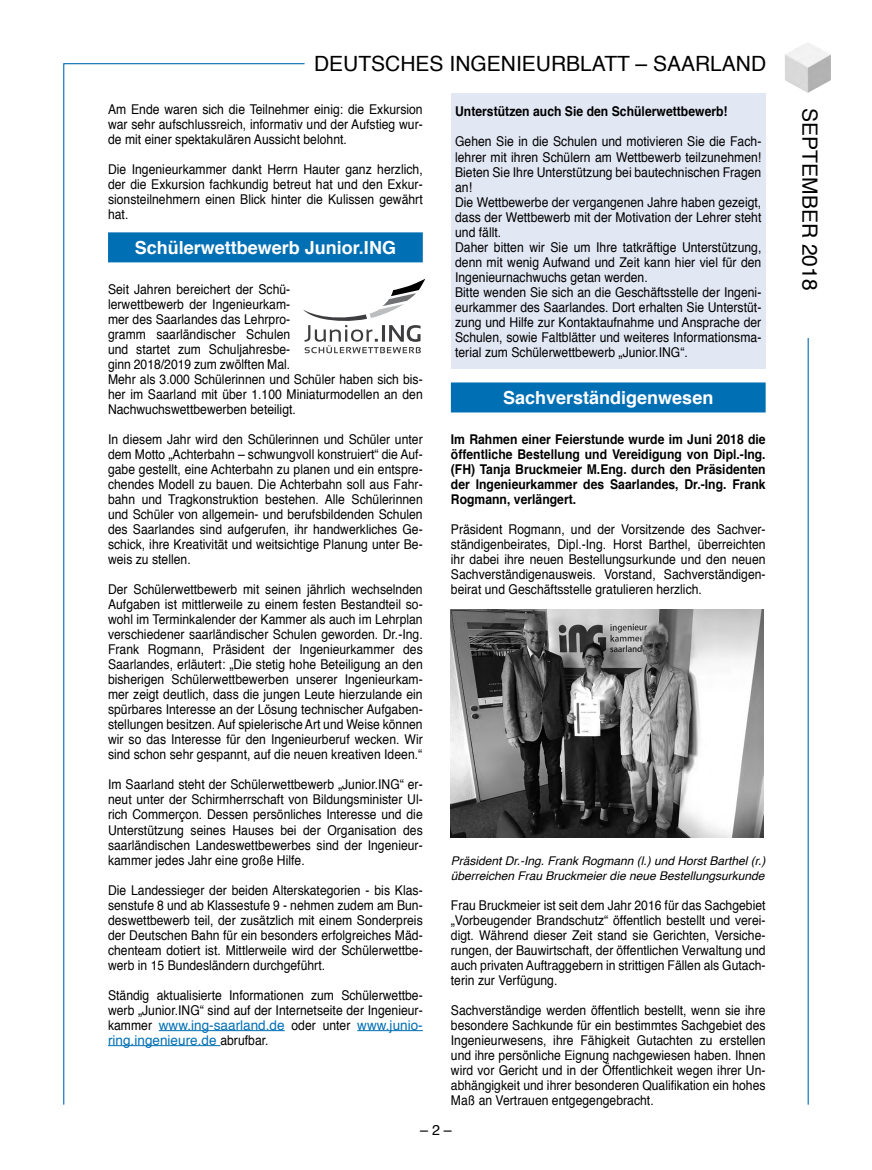
<style>
.page{position:relative;width:872px;height:1170px;background:#fff}
.page>*{position:absolute;margin:0;border:0;box-sizing:border-box;transform-origin:0 0}
.t1{font:21px "Helvetica";color:#000}
.t2{font:700 18px "Helvetica";color:#fff}
.t3{font:14.25px "Helvetica";color:#000}
.t4{font:13.5px/15px "Helvetica";color:#000;text-align:justify;scale:.9 1}
.t5{font:700 13.5px/15px "Helvetica";color:#000;text-align:justify;scale:.9 1}
.t6{font:italic 12px/15px "Helvetica";color:#000}
.s1{color:#006fb4}
</style>
<div class="page">
<img style="left:785px;top:43px;width:46px;height:50px">
<hr style="left:807px;top:216px;width:1px;height:888px;background:#006fb4">
<svg style="left:63px;top:63px;width:243px;height:1042px"></svg>
<div style="left:796px;top:108px;width:28px;height:230px;background:#fff"></div>
<div style="left:108px;top:232px;width:315px;height:30px;background:#006fb4"></div>
<hr style="left:159px;top:1030px;width:126px;height:1px;background:#006fb4">
<hr style="left:357px;top:1030px;width:66px;height:1px;background:#006fb4">
<hr style="left:108px;top:1045px;width:112px;height:1px;background:#006fb4">
<div style="left:451px;top:382px;width:314px;height:30px;background:#006fb4"></div>
<div style="left:451px;top:94px;width:314px;height:275px;background:#e2e7f4"></div>
<img style="left:451px;top:609px;width:313px;height:228px">
<svg style="left:303px;top:279px;width:122px;height:74px"></svg>
<h1 class="t1" style="left:314px;top:47px;width:454px">DEUTSCHES INGENIEURBLATT – SAARLAND</h1>
<p class="t4" style="left:108px;top:102px;width:351px">Am Ende waren sich die Teilnehmer einig: die Exkursion</p>
<h1 class="t1" style="left:826px;top:108px;width:184px;rotate:90deg">SEPTEMBER 2018</h1>
<p class="t5" style="left:455px;top:104px;width:304px">Unterstützen auch Sie den Schülerwettbewerb!</p>
<p class="t4" style="left:455px;top:135px;width:342px;text-align:left">Gehen Sie in die Schulen und motivieren Sie die Fach&shy;lehrer mit ihren Schülern am Wettbewerb teilzunehmen!<br>Bieten Sie Ihre Unterstützung bei bautechnischen Fragen an!<br>Die Wettbewerbe der vergangenen Jahre haben gezeigt, dass der Wettbewerb mit der Motivation der Lehrer steht und fällt.<br>Daher bitten wir Sie um Ihre tatkräftige Unterstützung, denn mit wenig Aufwand und Zeit kann hier viel für den Ingenieurnachwuchs getan werden.<br>Bitte wenden Sie sich an die Geschäftsstelle der Ingeni&shy;eurkammer des Saarlandes. Dort erhalten Sie Unterstüt&shy;zung und Hilfe zur Kontaktaufnahme und Ansprache der Schulen, sowie Faltblätter und weiteres Informationsma&shy;terial zum Schülerwettbewerb „Junior.ING“.</p>
<h2 class="t2" style="left:503px;top:383px;width:212px">Sachverständigenwesen</h2>
<p class="t5" style="left:451px;top:432px;width:351px">Im Rahmen einer Feierstunde wurde im Juni 2018 die öffentliche Bestellung und Vereidigung von Dipl.-Ing. (FH) Tanja Bruckmeier M.Eng. durch den Präsidenten der Ingenieurkammer des Saarlandes, Dr.-Ing. Frank Rogmann, verlängert.</p>
<p class="t4" style="left:451px;top:522px;width:351px">Präsident Rogmann, und der Vorsitzende des Sachver&shy;ständigenbeirates, Dipl.-Ing. Horst Barthel, überreichten ihr dabei ihre neuen Bestellungsurkunde und den neuen Sachverständigenausweis. Vorstand, Sachverständigen&shy;beirat und Geschäftsstelle gratulieren herzlich.</p>
<p class="t4" style="left:108px;top:117px;width:351px">war sehr aufschlussreich, informativ und der Aufstieg wur&shy;de mit einer spektakulären Aussicht belohnt.</p>
<p class="t4" style="left:108px;top:162px;width:351px">Die Ingenieurkammer dankt Herrn Hauter ganz herzlich, der die Exkursion fachkundig betreut hat und den Exkur&shy;sionsteilnehmern einen Blick hinter die Kulissen gewährt hat.</p>
<h2 class="t2" style="left:135px;top:233px;width:263px">Schülerwettbewerb Junior.ING</h2>
<p class="t4" style="left:108px;top:282px;width:351px;text-align:left">Seit Jahren bereichert der Schü-<br>lerwettbewerb der Ingenieurkam-<br>mer des Saarlandes das Lehrpro-<br>gramm saarländischer Schulen<br>und startet zum Schuljahresbe-<br>ginn 2018/2019 zum zwölften Mal.<br>Mehr als 3.000 Schülerinnen und Schüler haben sich bis&shy;her im Saarland mit über 1.100 Miniaturmodellen an den Nachwuchswettbewerben beteiligt.</p>
<p class="t4" style="left:108px;top:432px;width:351px">In diesem Jahr wird den Schülerinnen und Schüler unter dem Motto „Achterbahn – schwungvoll konstruiert“ die Auf&shy;gabe gestellt, eine Achterbahn zu planen und ein entspre&shy;chendes Modell zu bauen. Die Achterbahn soll aus Fahr&shy;bahn und Tragkonstruktion bestehen. Alle Schülerinnen und Schüler von allgemein- und berufsbildenden Schulen des Saarlandes sind aufgerufen, ihr handwerkliches Ge&shy;schick, ihre Kreativität und weitsichtige Planung unter Be&shy;weis zu stellen.</p>
<p class="t4" style="left:108px;top:582px;width:351px">Der Schülerwettbewerb mit seinen jährlich wechselnden Aufgaben ist mittlerweile zu einem festen Bestandteil so&shy;wohl im Terminkalender der Kammer als auch im Lehrplan verschiedener saarländischer Schulen geworden. Dr.-Ing.<br>Frank Rogmann, Präsident der Ingenieurkammer des Saarlandes, erläutert: „Die stetig hohe Beteiligung an den bisherigen Schülerwettbewerben unserer Ingenieurkam&shy;mer zeigt deutlich, dass die jungen Leute hierzulande ein spürbares Interesse an der Lösung technischer Aufgaben&shy;stellungen besitzen. Auf spielerische Art und Weise können wir so das Interesse für den Ingenieurberuf wecken. Wir sind schon sehr gespannt, auf die neuen kreativen Ideen.“</p>
<p class="t4" style="left:108px;top:777px;width:351px">Im Saarland steht der Schülerwettbewerb „Junior.ING“ er&shy;neut unter der Schirmherrschaft von Bildungsminister Ul&shy;rich Commerçon. Dessen persönliches Interesse und die Unterstützung seines Hauses bei der Organisation des saarländischen Landeswettbewerbes sind der Ingenieur&shy;kammer jedes Jahr eine große Hilfe.</p>
<p class="t4" style="left:108px;top:882px;width:351px">Die Landessieger der beiden Alterskategorien - bis Klas&shy;senstufe 8 und ab Klassestufe 9 - nehmen zudem am Bun&shy;deswettbewerb teil, der zusätzlich mit einem Sonderpreis der Deutschen Bahn für ein besonders erfolgreiches Mäd&shy;chenteam dotiert ist. Mittlerweile wird der Schülerwettbe&shy;werb in 15 Bundesländern durchgeführt.</p>
<p class="t4" style="left:108px;top:987px;width:351px">Ständig aktualisierte Informationen zum Schülerwettbe&shy;werb „Junior.ING“ sind auf der Internetseite der Ingenieur&shy;kammer <span class="s1">www.ing-saarland.de</span> oder unter <span class="s1">www.junio&shy;ring.ingenieure.de</span> abrufbar.</p>
<p class="t6" style="left:451px;top:853px;width:316px">Präsident Dr.-Ing. Frank Rogmann (l.) und Horst Barthel (r.) überreichen Frau Bruckmeier die neue Bestellungsurkunde</p>
<p class="t4" style="left:451px;top:897px;width:351px">Frau Bruckmeier ist seit dem Jahr 2016 für das Sachgebiet „Vorbeugender Brandschutz“ öffentlich bestellt und verei&shy;digt. Während dieser Zeit stand sie Gerichten, Versiche&shy;rungen, der Bauwirtschaft, der öffentlichen Verwaltung und auch privaten Auftraggebern in strittigen Fällen als Gutach&shy;terin zur Verfügung.</p>
<p class="t4" style="left:451px;top:1002px;width:351px">Sachverständige werden öffentlich bestellt, wenn sie ihre besondere Sachkunde für ein bestimmtes Sachgebiet des Ingenieurwesens, ihre Fähigkeit Gutachten zu erstellen und ihre persönliche Eignung nachgewiesen haben. Ihnen wird vor Gericht und in der Öffentlichkeit wegen ihrer Un&shy;abhängigkeit und ihrer besonderen Qualifikation ein hohes Maß an Vertrauen entgegengebracht.</p>
<p class="t3" style="left:420px;top:1118px;width:33px">– 2 –</p>
</div>
